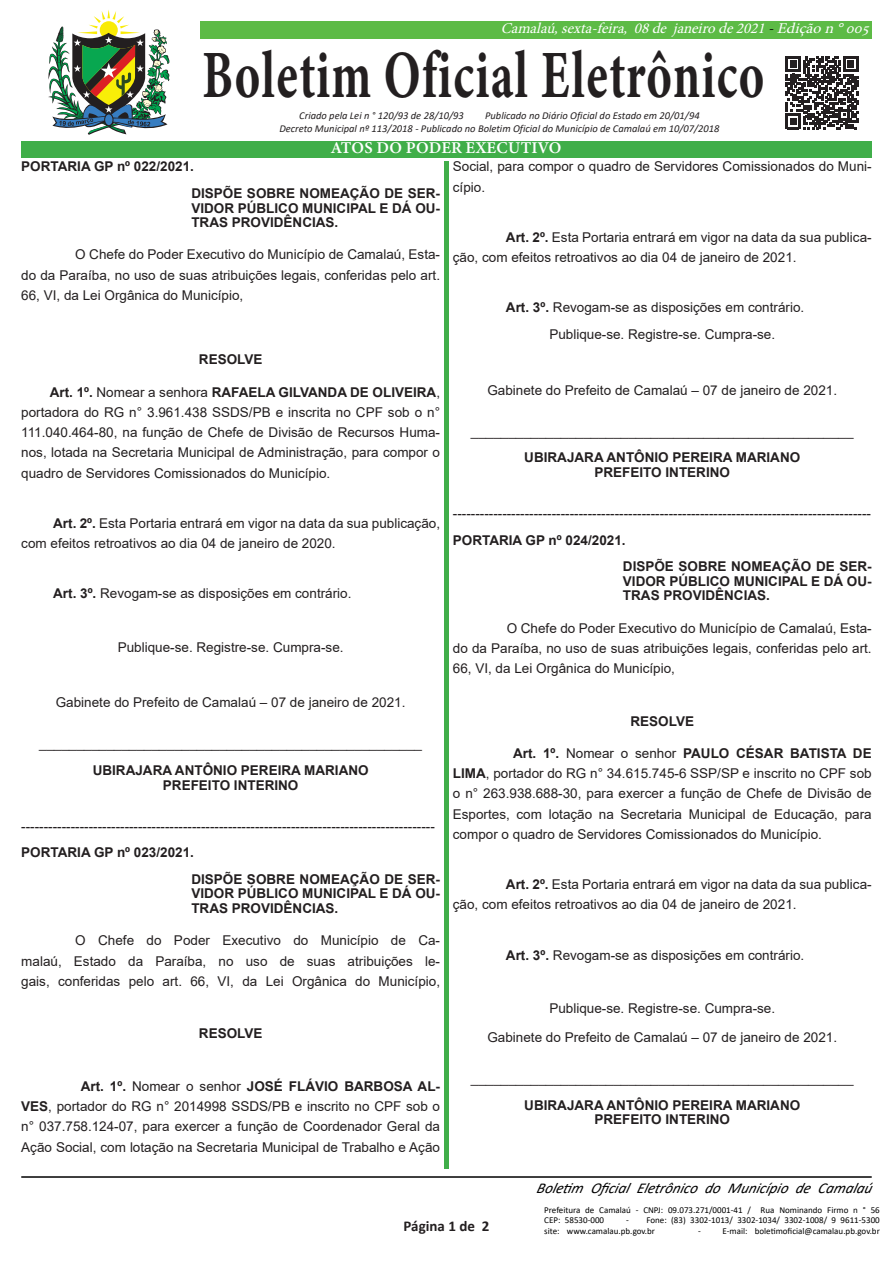
<style>
.page{position:relative;width:893px;height:1263px;background:#fff}
.page>*{position:absolute;margin:0;border:0;box-sizing:border-box;transform-origin:0 0}
.t1{font:67.65px "Minion Variable Concept";letter-spacing:.025em;color:#231f20;scale:.71 1}
.t2{font:16.5px "Minion Variable Concept";letter-spacing:.01em;color:#fff}
.t3{font:italic 15px "Minion Pro";color:#fff}
.t4{font:italic 15px "Calibri";color:#000}
.t5{font:700 15px "Calibri";color:#231f20}
.t6{font:13.5px/20.2px "Arial";color:#231f20;text-align:justify}
.t7{font:700 13.5px/14.5px "Arial";color:#231f20;text-align:justify}
.t8{font:italic 10.5px "Calibri";color:#231f20}
.t9{font:9px/10.5px "Calibri";color:#000}
.s1{color:#000}
.s2{font-weight:700}
</style>
<div class="page">
<div style="left:21px;top:21px;width:851px;height:17px;background:#5dbb46"></div>
<hr style="left:21px;top:1176px;width:851px;height:2px;background:#000">
<div style="left:444px;top:48px;width:5px;height:1121px;background:#40ae49"></div>
<div style="left:19px;top:9px;width:181px;height:132px;background:#fff"></div>
<div style="left:425px;top:40px;width:38px;height:121px;background:#fff"></div>
<svg style="left:48px;top:10px;width:122px;height:125px"></svg>
<svg style="left:104px;top:113px;width:10px;height:14px"></svg>
<div style="left:105px;top:114px;width:8px;height:11px;background:#377dc1;border-radius:50%"></div>
<div style="left:21px;top:141px;width:851px;height:16px;background:#40ae49"></div>
<svg style="left:786px;top:56px;width:72px;height:73px"></svg>
<p class="t3" style="left:501px;top:18px;width:375px">Camalaú,sexta-feira, 08de j aneirode2021<span class="s1">-</span>Ediçãon°005</p>
<p class="t1" style="left:202px;top:28px;width:793px">Boletim Oficial Eletrônico</p>
<p class="t8" style="left:299px;top:108px;width:166px">Criado pela Lei n ° 120/93 de 28/10/93</p>
<p class="t8" style="left:485px;top:108px;width:216px">Publicado no Diário Oficial do Estado em 20/01/94</p>
<p class="t8" style="left:279px;top:121px;width:442px">Decreto Municipal nº 113/2018 - Publicado no Boletim Oficial do Município de Camalaú em 10/07/2018</p>
<p class="t2" style="left:332px;top:136px;width:231px">ATOS DO PODER EXECUTIVO</p>
<p class="t7" style="left:21px;top:160px;width:174px">PORTARIA GP nº 022/2021.</p>
<p class="t7" style="left:191px;top:186px;width:250px">DISPÕE SOBRE NOMEAÇÃO DE SER-VIDOR PÚBLICO MUNICIPAL E DÁ OU-TRAS PROVIDÊNCIAS.</p>
<p class="t6" style="left:21px;top:244px;width:420px;text-indent:54px">O Chefe do Poder Executivo do Município de Camalaú, Esta&shy;do da Paraíba, no uso de suas atribuições legais, conferidas pelo art.<br>66, VI, da Lei Orgânica do Município,</p>
<p class="t7" style="left:199px;top:352px;width:65px">RESOLVE</p>
<p class="t6" style="left:21px;top:382px;width:420px;text-indent:29px"><span class="s2">Art. 1º.</span> Nomear a senhora <span class="s2">RAFAELA GILVANDA DE OLIVEIRA</span>, portadora do RG n° 3.961.438 SSDS/PB e inscrita no CPF sob o n° 111.040.464-80, na função de Chefe de Divisão de Recursos Huma&shy;nos, lotada na Secretaria Municipal de Administração, para compor o quadro de Servidores Comissionados do Município.</p>
<p class="t6" style="left:21px;top:513px;width:420px;text-indent:32px"><span class="s2">Art. 2º.</span> Esta Portaria entrará em vigor na data da sua publicação, com efeitos retroativos ao dia 04 de janeiro de 2020.</p>
<p class="t6" style="left:53px;top:583px;width:300px"><span class="s2">Art. 3º.</span> Revogam-se as disposições em contrário.</p>
<p class="t6" style="left:118px;top:637px;width:227px">Publique-se. Registre-se. Cumpra-se.</p>
<p class="t6" style="left:56px;top:692px;width:351px">Gabinete do Prefeito de Camalaú – 07 de janeiro de 2021.</p>
<p class="t6" style="left:39px;top:733px;width:384px">___________________________________________________</p>
<p class="t7" style="left:93px;top:763px;width:278px;text-align:center">UBIRAJARA ANTÔNIO PEREIRA MARIANO<br>PREFEITO INTERINO</p>
<p class="t6" style="left:21px;top:816px;width:415px">--------------------------------------------------------------------------------------------</p>
<p class="t7" style="left:21px;top:845px;width:174px">PORTARIA GP nº 023/2021.</p>
<p class="t7" style="left:191px;top:872px;width:250px">DISPÕE SOBRE NOMEAÇÃO DE SER-VIDOR PÚBLICO MUNICIPAL E DÁ OU-TRAS PROVIDÊNCIAS.</p>
<p class="t6" style="left:21px;top:930px;width:420px;text-indent:54px">O Chefe do Poder Executivo do Município de Ca&shy;malaú, Estado da Paraíba, no uso de suas atribuições le&shy;gais, conferidas pelo art. 66, VI, da Lei Orgânica do Município,</p>
<p class="t7" style="left:199px;top:1026px;width:65px">RESOLVE</p>
<p class="t6" style="left:453px;top:156px;width:420px">Social, para compor o quadro de Servidores Comissionados do Muni&shy;cípio.</p>
<p class="t6" style="left:453px;top:227px;width:420px;text-indent:53px"><span class="s2">Art. 2º.</span> Esta Portaria entrará em vigor na data da sua publica&shy;ção, com efeitos retroativos ao dia 04 de janeiro de 2021.</p>
<p class="t6" style="left:506px;top:297px;width:300px"><span class="s2">Art. 3º.</span> Revogam-se as disposições em contrário.</p>
<p class="t6" style="left:549px;top:324px;width:227px">Publique-se. Registre-se. Cumpra-se.</p>
<p class="t6" style="left:487px;top:380px;width:351px">Gabinete do Prefeito de Camalaú – 07 de janeiro de 2021.</p>
<p class="t6" style="left:471px;top:421px;width:384px">___________________________________________________</p>
<p class="t7" style="left:524px;top:451px;width:278px;text-align:center">UBIRAJARA ANTÔNIO PEREIRA MARIANO<br>PREFEITO INTERINO</p>
<p class="t6" style="left:453px;top:503px;width:420px">---------------------------------------------------------------------------------------------</p>
<p class="t7" style="left:453px;top:533px;width:174px">PORTARIA GP nº 024/2021.</p>
<p class="t7" style="left:623px;top:559px;width:250px">DISPÕE SOBRE NOMEAÇÃO DE SER-VIDOR PÚBLICO MUNICIPAL E DÁ OU-TRAS PROVIDÊNCIAS.</p>
<p class="t6" style="left:453px;top:618px;width:420px;text-indent:54px">O Chefe do Poder Executivo do Município de Camalaú, Esta&shy;do da Paraíba, no uso de suas atribuições legais, conferidas pelo art.<br>66, VI, da Lei Orgânica do Município,</p>
<p class="t7" style="left:630px;top:714px;width:65px">RESOLVE</p>
<p class="t6" style="left:453px;top:743px;width:420px;text-indent:60px"><span class="s2">Art. 1º.</span> Nomear o senhor <span class="s2">PAULO CÉSAR BATISTA DE LIMA</span>, portador do RG n° 34.615.745-6 SSP/SP e inscrito no CPF sob o n° 263.938.688-30, para exercer a função de Chefe de Divisão de Esportes, com lotação na Secretaria Municipal de Educação, para compor o quadro de Servidores Comissionados do Município.</p>
<p class="t6" style="left:453px;top:874px;width:420px;text-indent:53px"><span class="s2">Art. 2º.</span> Esta Portaria entrará em vigor na data da sua publica&shy;ção, com efeitos retroativos ao dia 04 de janeiro de 2021.</p>
<p class="t6" style="left:506px;top:945px;width:300px"><span class="s2">Art. 3º.</span> Revogam-se as disposições em contrário.</p>
<p class="t6" style="left:487px;top:993px;width:351px;line-height:29.1px;text-align:center">Publique-se. Registre-se. Cumpra-se.<br>Gabinete do Prefeito de Camalaú – 07 de janeiro de 2021.</p>
<p class="t6" style="left:21px;top:1076px;width:420px;text-indent:59px"><span class="s2">Art. 1º.</span> Nomear o senhor <span class="s2">JOSÉ FLÁVIO BARBOSA AL-VES</span>, portador do RG n° 2014998 SSDS/PB e inscrito no CPF sob o n° 037.758.124-07, para exercer a função de Coordenador Geral da Ação Social, com lotação na Secretaria Municipal de Trabalho e Ação</p>
<p class="t6" style="left:471px;top:1068px;width:384px">___________________________________________________</p>
<p class="t7" style="left:524px;top:1098px;width:278px;text-align:center">UBIRAJARA ANTÔNIO PEREIRA MARIANO<br>PREFEITO INTERINO</p>
<p class="t4" style="left:536px;top:1178px;width:342px">Boletim Oficial Eletrônico do Município de Camalaú</p>
<p class="t5" style="left:404px;top:1215px;width:87px">Página 1 de 2</p>
<p class="t9" style="left:544px;top:1204px;width:337px">Prefeitura de Camalaú - CNPJ: 09.073.271/0001-41 / Rua Nominando Firmo n ° 56<br>CEP: 58530-000</p>
<p class="t9" style="left:544px;top:1214px;width:337px;text-indent:82px">- Fone: (83) 3302-1013/ 3302-1034/ 3302-1008/ 9 9611-5300 site: www.camalau.pb.gov.br</p>
<p class="t9" style="left:698px;top:1225px;width:183px">- E-mail: boletimoficial@camalau.pb.gov.br</p>
</div>
